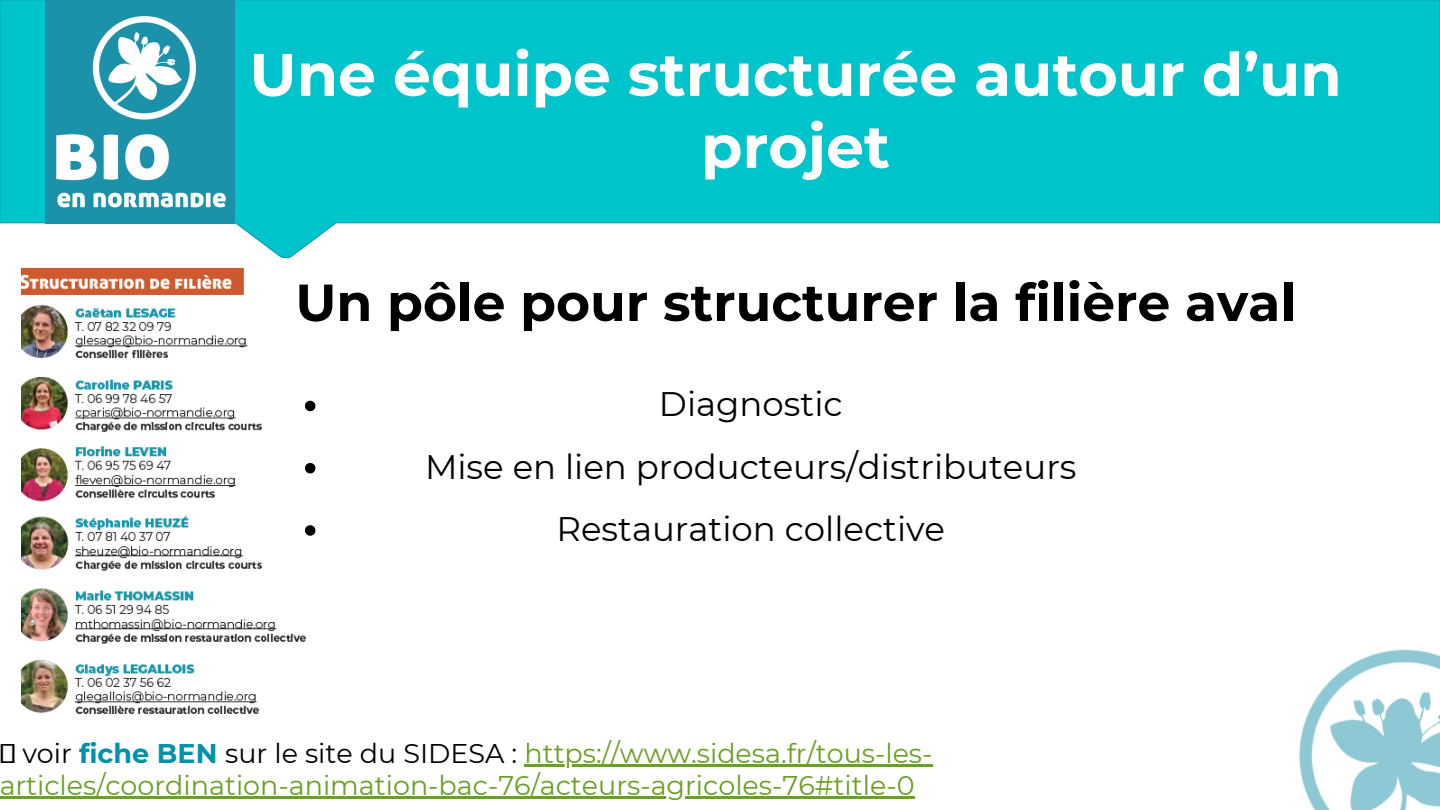
<style>
.page{position:relative;width:1440px;height:810px;background:#fff}
.page>*{position:absolute;margin:0;border:0;box-sizing:border-box;transform-origin:0 0}
.t1{font:700 60px/72px "Montserrat";color:#fff;text-align:center}
.t2{font:700 52px "Montserrat";color:#000}
.t3{font:34px "Montserrat";color:#000}
.t4{font:27px/32.2px "Montserrat";color:#6b9f25}
.s1{color:#000}
.s2{font-weight:700;color:#0092aa}
</style>
<div class="page">
<svg style="left:0;top:0;width:1440px;height:258px;background:#25ccd3"></svg>
<hr style="left:524px;top:764px;width:409px;height:2px;background:#6b9f25">
<hr style="left:0;top:796px;width:915px;height:3px;background:#6b9f25">
<img style="left:45px;top:0;width:189px;height:224px">
<img style="left:1299px;top:649px;width:141px;height:161px">
<img style="left:22px;top:267px;width:284px;height:447px">
<svg style="left:305px;top:401px;width:10px;height:10px"></svg>
<svg style="left:305px;top:463px;width:10px;height:10px"></svg>
<svg style="left:305px;top:525px;width:10px;height:11px"></svg>
<p class="t1" style="left:249px;top:38px;width:1094px">Une équipe structurée autour d’un projet</p>
<p class="t2" style="left:295px;top:271px;width:1002px">Un pôle pour structurer la filière aval</p>
<p class="t3" style="left:659px;top:384px;width:185px">Diagnostic</p>
<p class="t3" style="left:425px;top:446px;width:653px">Mise en lien producteurs/distributeurs</p>
<p class="t3" style="left:556px;top:508px;width:390px">Restauration collective</p>
<p class="t4" style="left:-1px;top:737px;width:935px;text-indent:23px"><span class="s1">voir</span> <span class="s2">fiche BEN</span> <span class="s1">sur le site du SIDESA :</span> https://www.sidesa.fr/tous-les&shy;articles/coordination-animation-bac-76/acteurs-agricoles-76#title-0</p>
</div>
